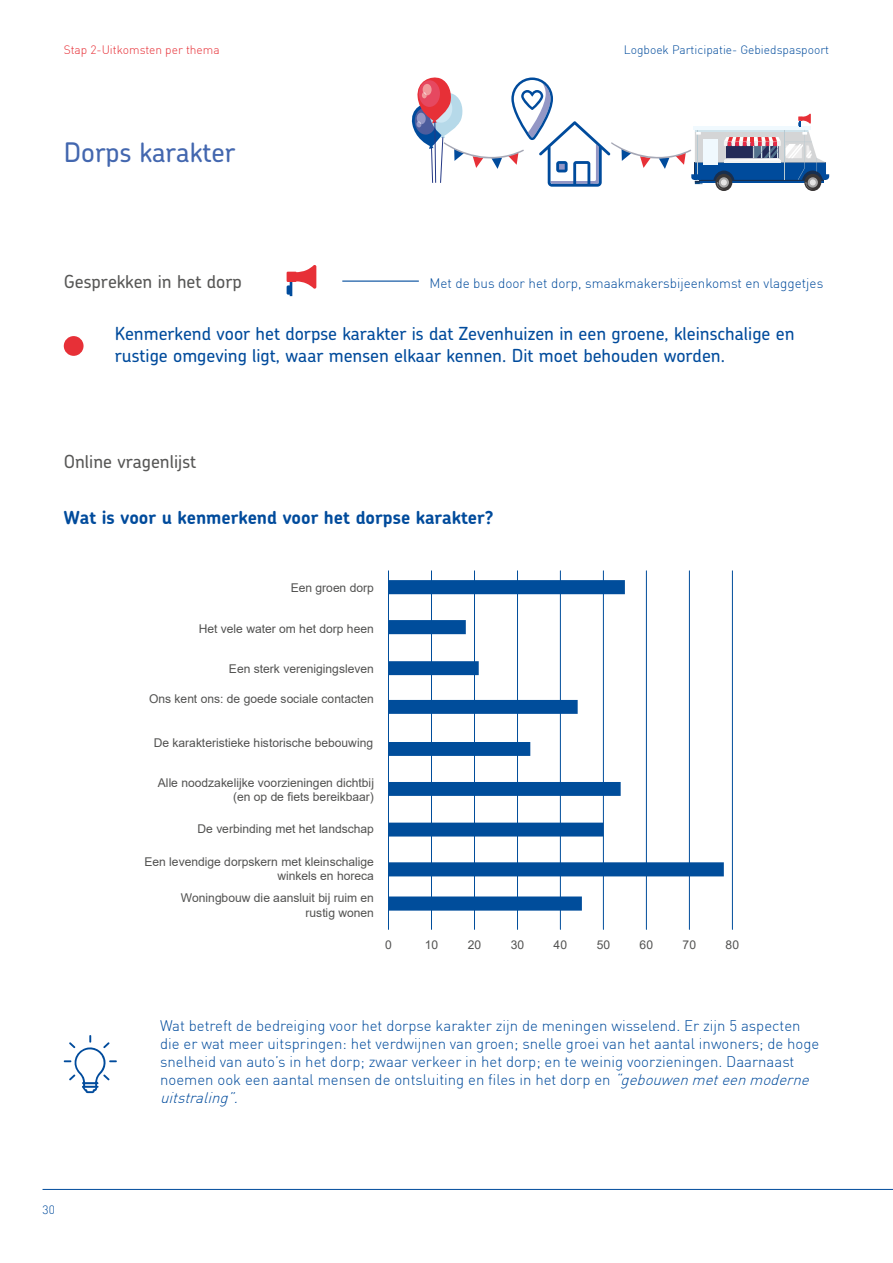
<style>
.page{position:relative;width:893px;height:1263px;background:#fff}
.page>*{position:absolute;margin:0;border:0;box-sizing:border-box;transform-origin:0 0}
.t1{font:500 27px "Chevin";color:#4367af}
.t2{font:500 18px/21.6px "Chevin";color:#004b9c}
.t3{font:700 18px "Chevin";color:#004b9c}
.t4{font:500 18px "Chevin";color:#575756}
.t5{font:300 15px/18px "DIN";color:#004b9c}
.t6{font:300 13.5px "DIN";color:#004b9c}
.t7{font:12.15px/14.5px "Arial";letter-spacing:.005em;color:#525251;text-align:right}
.t8{font:300 12px "DIN";color:#004b9c}
.t9{font:300 12px "DIN";color:#e73037}
.s1{font-style:italic}
</style>
<div class="page">
<hr style="left:43px;top:1189px;width:850px;height:1px;background:#004b9c">
<hr style="left:431px;top:571px;width:1px;height:358px;background:#004d9b">
<hr style="left:474px;top:571px;width:1px;height:358px;background:#004d9b">
<hr style="left:517px;top:571px;width:1px;height:358px;background:#004d9b">
<hr style="left:560px;top:571px;width:1px;height:358px;background:#004d9b">
<hr style="left:603px;top:571px;width:1px;height:358px;background:#004d9b">
<hr style="left:646px;top:571px;width:1px;height:358px;background:#004d9b">
<hr style="left:689px;top:571px;width:1px;height:358px;background:#004d9b">
<hr style="left:732px;top:571px;width:1px;height:358px;background:#004d9b">
<svg style="left:389px;top:580px;width:335px;height:331px"></svg>
<hr style="left:388px;top:571px;width:1px;height:358px;background:#004d9b">
<svg style="left:287px;top:265px;width:29px;height:31px"></svg>
<div style="left:64px;top:336px;width:20px;height:20px;background:#e73037;border-radius:50%"></div>
<svg style="left:64px;top:1035px;width:53px;height:58px"></svg>
<hr style="left:342px;top:281px;width:77px;height:1px;background:#004b9c">
<svg style="left:411px;top:77px;width:418px;height:113px"></svg>
<p class="t9" style="left:64px;top:43px;width:157px">Stap 2-Uitkomsten per thema</p>
<p class="t8" style="left:624px;top:43px;width:207px">Logboek Participatie- Gebiedspaspoort</p>
<h1 class="t1" style="left:64px;top:135px;width:173px">Dorps karakter</h1>
<p class="t4" style="left:64px;top:270px;width:180px">Gesprekken in het dorp</p>
<p class="t2" style="left:115px;top:322px;width:681px">Kenmerkend voor het dorpse karakter is dat Zevenhuizen in een groene, kleinschalige en rustige omgeving ligt, waar mensen elkaar kennen. Dit moet behouden worden.</p>
<p class="t6" style="left:429px;top:275px;width:395px">Met de bus door het dorp, smaakmakersbijeenkomst en vlaggetjes</p>
<p class="t4" style="left:64px;top:450px;width:134px">Online vragenlijst</p>
<p class="t3" style="left:64px;top:506px;width:431px">Wat is voor u kenmerkend voor het dorpse karakter?</p>
<p class="t7" style="left:291px;top:581px;width:85px">Een groen dorp</p>
<p class="t7" style="left:199px;top:621px;width:177px">Het vele water om het dorp heen</p>
<p class="t7" style="left:229px;top:661px;width:146px">Een sterk verenigingsleven</p>
<p class="t7" style="left:149px;top:691px;width:226px">Ons kent ons: de goede sociale contacten</p>
<p class="t7" style="left:154px;top:735px;width:221px">De karakteristieke historische bebouwing</p>
<p class="t7" style="left:158px;top:775px;width:218px">Alle noodzakelijke voorzieningen dichtbij (en op de fiets bereikbaar)</p>
<p class="t7" style="left:197px;top:821px;width:178px">De verbinding met het landschap</p>
<p class="t7" style="left:144px;top:854px;width:231px">Een levendige dorpskern met kleinschalige winkels en horeca</p>
<p class="t7" style="left:181px;top:890px;width:195px">Woningbouw die aansluit bij ruim en rustig wonen</p>
<p class="t7" style="left:385px;top:937px;width:8px">0</p>
<p class="t7" style="left:425px;top:937px;width:15px">10</p>
<p class="t7" style="left:468px;top:937px;width:15px">20</p>
<p class="t7" style="left:511px;top:937px;width:15px">30</p>
<p class="t7" style="left:554px;top:937px;width:15px">40</p>
<p class="t7" style="left:597px;top:937px;width:15px">50</p>
<p class="t7" style="left:640px;top:937px;width:15px">60</p>
<p class="t7" style="left:683px;top:937px;width:15px">70</p>
<p class="t7" style="left:726px;top:937px;width:15px">80</p>
<p class="t5" style="left:160px;top:1017px;width:661px">Wat betreft de bedreiging voor het dorpse karakter zijn de meningen wisselend. Er zijn 5 aspecten die er wat meer uitspringen: het verdwijnen van groen; snelle groei van het aantal inwoners; de hoge snelheid van auto’s in het dorp; zwaar verkeer in het dorp; en te weinig voorzieningen. Daarnaast noemen ook een aantal mensen de ontsluiting en files in het dorp en <span class="s1">“gebouwenmeteenmoderne uitstraling”.</span></p>
<p class="t8" style="left:43px;top:1202px;width:14px">30</p>
</div>
